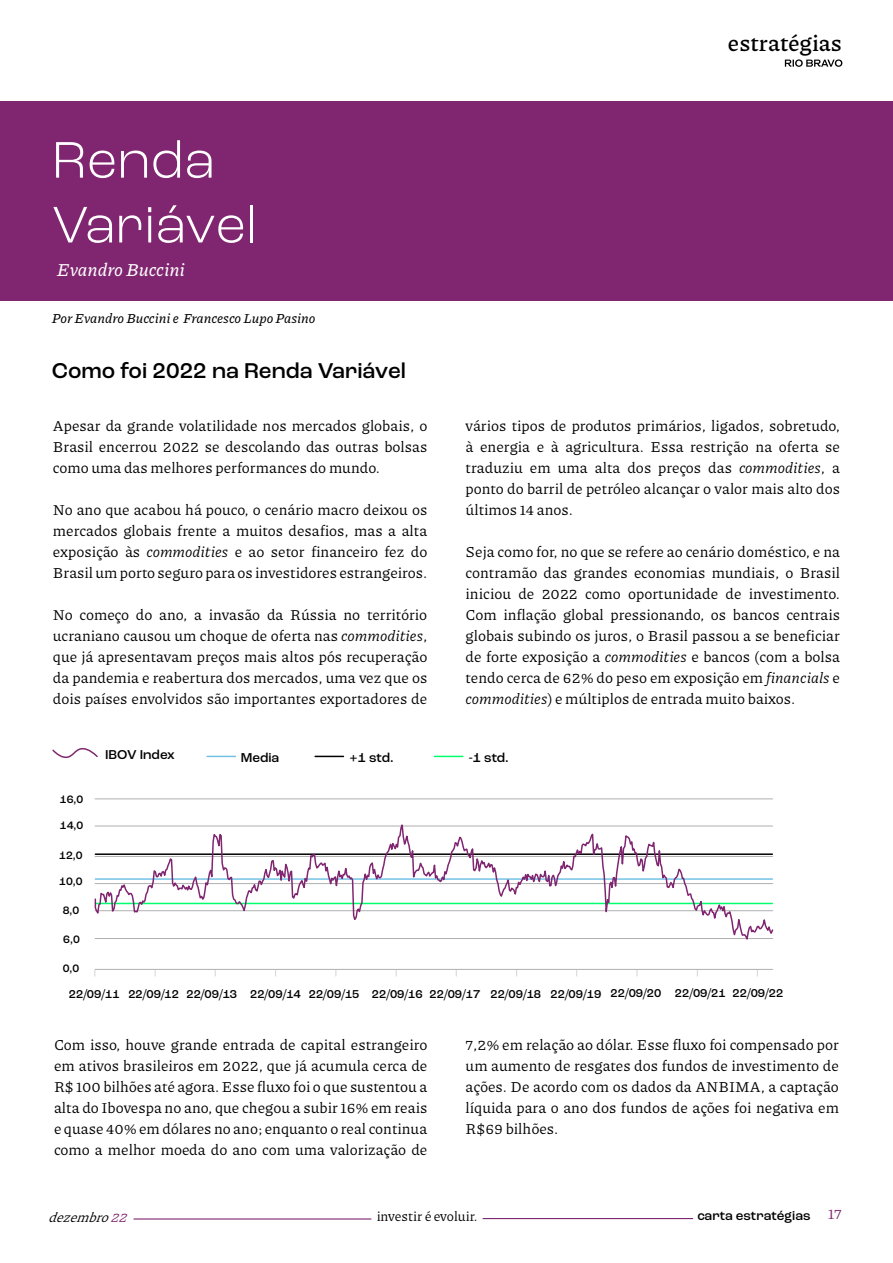
<style>
.page{position:relative;width:893px;height:1263px;background:#fff}
.page>*{position:absolute;margin:0;border:0;box-sizing:border-box;transform-origin:0 0}
.t1{font:300 54px "Roc Grotesk";color:#fff}
.t2{font:500 22.5px "Roc Grotesk";color:#000}
.t3{font:600 22.5px "Piazzolla";color:#000}
.t4{font:italic 500 18px "Piazzolla";color:#fff}
.t5{font:15px/21px "Piazzolla";color:#000;text-align:justify}
.t6{font:15px "Piazzolla";color:#802670}
.t7{font:500 13.5px "Roc Grotesk";color:#000}
.t8{font:italic 500 13.5px "Piazzolla";color:#000}
.t9{font:13.5px "Piazzolla";color:#000}
.t10{font:italic 13.5px "Piazzolla";color:#000}
.t11{font:500 12px "Roc Grotesk";color:#000}
.t12{font:500 11.25px "Roc Grotesk";color:#000}
.s1{font-style:italic}
.s2{color:#802670}
</style>
<div class="page">
<svg style="left:785px;top:59px;width:57px;height:8px"></svg>
<hr style="left:134px;top:1218px;width:237px;height:1px;background:#802670">
<hr style="left:483px;top:1218px;width:210px;height:1px;background:#802670">
<div style="left:0;top:101px;width:892px;height:199px;background:#802670"></div>
<hr style="left:95px;top:798px;width:678px;height:1px;background:#b0b0b0">
<hr style="left:95px;top:969px;width:678px;height:1px;background:#b0b0b0">
<svg style="left:94px;top:824px;width:680px;height:116px"></svg>
<svg style="left:636px;top:970px;width:2px;height:6px"></svg>
<svg style="left:52px;top:748px;width:46px;height:10px"></svg>
<svg style="left:207px;top:756px;width:28px;height:1px"></svg>
<svg style="left:315px;top:756px;width:28px;height:1px"></svg>
<svg style="left:434px;top:756px;width:29px;height:1px"></svg>
<p class="t1" style="left:52px;top:127px;width:165px">Renda</p>
<p class="t1" style="left:52px;top:192px;width:207px">Variável</p>
<p class="t4" style="left:57px;top:259px;width:129px">Evandro Buccini</p>
<p class="t8" style="left:52px;top:310px;width:265px">Por Evandro Buccini e Francesco Lupo Pasino</p>
<p class="t2" style="left:52px;top:356px;width:356px">Como foi 2022 na Renda Variável</p>
<p class="t5" style="left:53px;top:415px;width:376px">Apesar da grande volatilidade nos mercados globais, o Brasil encerrou 2022 se descolando das outras bolsas como uma das melhores performances do mundo.</p>
<p class="t5" style="left:53px;top:499px;width:376px">No ano que acabou há pouco, o cenário macro deixou os mercados globais frente a muitos desafios, mas a alta exposição às <span class="s1">commodities</span> e ao setor financeiro fez do Brasil um porto seguro para os investidores estrangeiros.</p>
<p class="t5" style="left:53px;top:604px;width:376px">No começo do ano, a invasão da Rússia no território ucraniano causou um choque de oferta nas <span class="s1">commodities</span>, que já apresentavam preços mais altos pós recuperação da pandemia e reabertura dos mercados, uma vez que os dois países envolvidos são importantes exportadores de</p>
<h2 class="t3" style="left:728px;top:30px;width:115px">estratégias</h2>
<p class="t5" style="left:466px;top:415px;width:376px">vários tipos de produtos primários, ligados, sobretudo, à energia e à agricultura. Essa restrição na oferta se traduziu em uma alta dos preços das <span class="s1">commodities</span>, a ponto do barril de petróleo alcançar o valor mais alto dos últimos 14 anos.</p>
<p class="t5" style="left:466px;top:541px;width:376px">Seja como for, no que se refere ao cenário doméstico, e na contramão das grandes economias mundiais, o Brasil iniciou de 2022 como oportunidade de investimento.<br>Com inflação global pressionando, os bancos centrais globais subindo os juros, o Brasil passou a se beneficiar de forte exposição a <span class="s1">commodities</span> e bancos (com a bolsa tendo cerca de 62% do peso em exposição em <span class="s1">financials</span> e <span class="s1">commodities</span>) e múltiplos de entrada muito baixos.</p>
<p class="t12" style="left:60px;top:792px;width:25px">16,0</p>
<p class="t12" style="left:60px;top:818px;width:25px">14,0</p>
<p class="t12" style="left:59px;top:848px;width:25px">12,0</p>
<p class="t12" style="left:59px;top:875px;width:25px">10,0</p>
<p class="t12" style="left:63px;top:903px;width:18px">8,0</p>
<p class="t12" style="left:63px;top:932px;width:18px">6,0</p>
<p class="t12" style="left:63px;top:961px;width:18px">0,0</p>
<p class="t7" style="left:105px;top:746px;width:71px">IBOV Index</p>
<p class="t7" style="left:241px;top:749px;width:40px">Media</p>
<p class="t7" style="left:350px;top:749px;width:46px">+1 std.</p>
<p class="t7" style="left:469px;top:749px;width:41px">-1 std.</p>
<p class="t11" style="left:69px;top:986px;width:52px">22/09/11</p>
<p class="t11" style="left:128px;top:986px;width:52px">22/09/12</p>
<p class="t11" style="left:186px;top:986px;width:52px">22/09/13</p>
<p class="t11" style="left:250px;top:986px;width:52px">22/09/14</p>
<p class="t11" style="left:309px;top:986px;width:52px">22/09/15</p>
<p class="t11" style="left:372px;top:986px;width:52px">22/09/16</p>
<p class="t11" style="left:430px;top:986px;width:52px">22/09/17</p>
<p class="t11" style="left:490px;top:986px;width:52px">22/09/18</p>
<p class="t11" style="left:550px;top:986px;width:52px">22/09/19</p>
<p class="t11" style="left:611px;top:985px;width:52px">22/09/20</p>
<p class="t11" style="left:675px;top:985px;width:52px">22/09/21</p>
<p class="t11" style="left:733px;top:985px;width:52px">22/09/22</p>
<p class="t5" style="left:54px;top:1034px;width:375px">Com isso, houve grande entrada de capital estrangeiro em ativos brasileiros em 2022, que já acumula cerca de R$ 100 bilhões até agora. Esse fluxo foi o que sustentou a alta do Ibovespa no ano, que chegou a subir 16% em reais e quase 40% em dólares no ano; enquanto o real continua como a melhor moeda do ano com uma valorização de</p>
<p class="t5" style="left:466px;top:1034px;width:375px">7,2% em relação ao dólar. Esse fluxo foi compensado por um aumento de resgates dos fundos de investimento de ações. De acordo com os dados da ANBIMA, a captação líquida para o ano dos fundos de ações foi negativa em R$69 bilhões.</p>
<p class="t10" style="left:48px;top:1209px;width:85px">dezembro<span class="s2">22</span></p>
<p class="t9" style="left:377px;top:1208px;width:102px">investir é evoluir.</p>
<p class="t7" style="left:697px;top:1207px;width:115px">carta estratégias</p>
<p class="t6" style="left:828px;top:1205px;width:15px">17</p>
</div>
